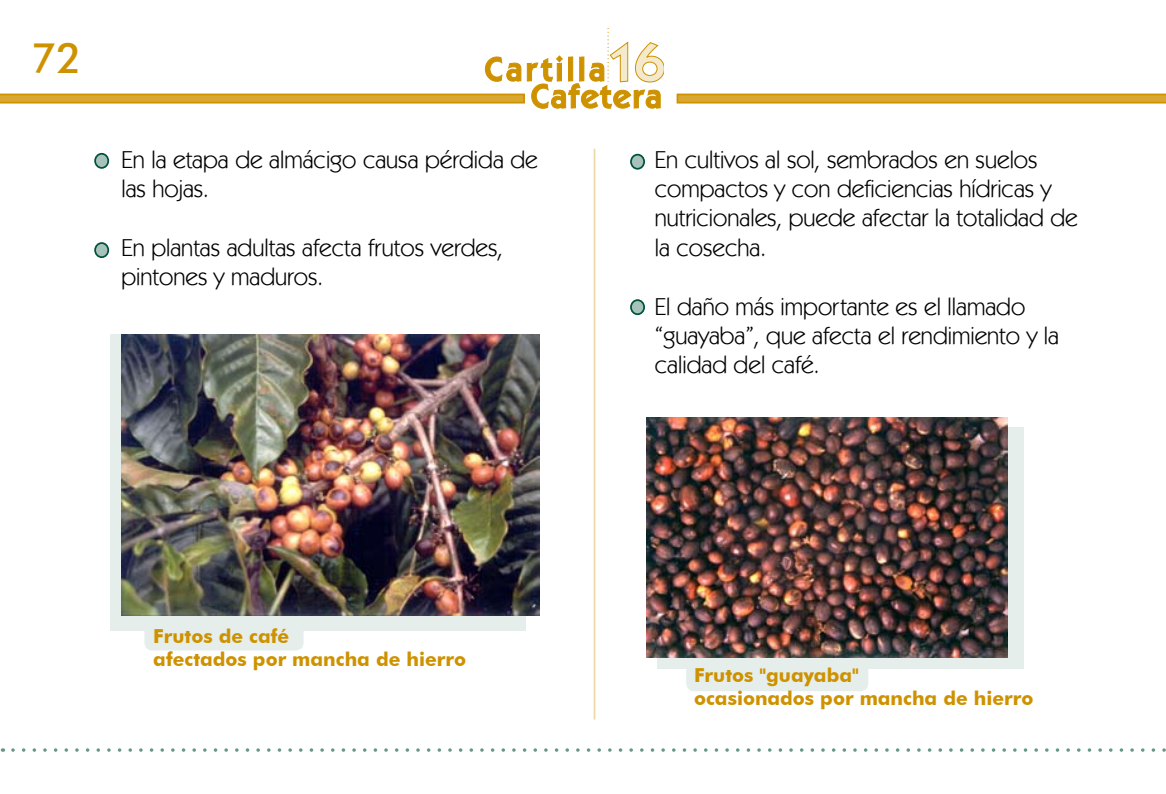
<style>
.page{position:relative;width:1166px;height:794px;background:#fff}
.page>*{position:absolute;margin:0;border:0;box-sizing:border-box;transform-origin:0 0}
.t1{font:500 42px "Futura BT";color:#ce9200}
.t2{font:24.5px/29.4px "Kabel IT Cby BT";color:#000}
.t3{font:700 19.25px/23.1px "Futura BT";color:#ce9200}
</style>
<div class="page">
<svg style="left:0;top:28px;width:664px;height:80px"></svg>
<svg style="left:676px;top:94px;width:490px;height:10px;background:#d6a52c"></svg>
<svg style="left:13px;top:748px;width:1153px;height:4px"></svg>
<div style="left:658px;top:428px;width:366px;height:241px;background:#e6eeec"></div>
<img style="left:646px;top:417px;width:361px;height:240px">
<div style="left:686px;top:663px;width:182px;height:28px;background:#e6eeec;border-radius:8px"></div>
<div style="left:631px;top:155px;width:13px;height:14px;background:#a6c2bb;border-radius:50%"></div>
<div style="left:630px;top:154px;width:15px;height:16px;border:2px solid #00523d;border-radius:50%"></div>
<div style="left:631px;top:300px;width:13px;height:14px;background:#a6c2bb;border-radius:50%"></div>
<div style="left:630px;top:299px;width:15px;height:16px;border:2px solid #00523d;border-radius:50%"></div>
<div style="left:110px;top:334px;width:415px;height:296px;background:#e6eeec"></div>
<img style="left:122px;top:334px;width:418px;height:282px">
<div style="left:144px;top:622px;width:160px;height:28px;background:#e6eeec;border-radius:8px"></div>
<hr style="left:594px;top:149px;width:1px;height:570px;background:#eed9a6">
<div style="left:95px;top:154px;width:13px;height:14px;background:#a6c2bb;border-radius:50%"></div>
<div style="left:94px;top:153px;width:15px;height:16px;border:2px solid #00523d;border-radius:50%"></div>
<div style="left:95px;top:243px;width:13px;height:14px;background:#a6c2bb;border-radius:50%"></div>
<div style="left:94px;top:242px;width:15px;height:16px;border:2px solid #00523d;border-radius:50%"></div>
<h1 class="t1" style="left:31px;top:32px;width:52px">72</h1>
<p class="t2" style="left:121px;top:144px;width:418px">En la etapa de almácigo causa pérdida de las hojas.</p>
<p class="t2" style="left:121px;top:232px;width:383px">En plantas adultas afecta frutos verdes, pintones y maduros.</p>
<p class="t3" style="left:153px;top:625px;width:314px">Frutos de café<br>afectados por mancha de hierro</p>
<p class="t2" style="left:655px;top:144px;width:424px">En cultivos al sol, sembrados en suelos compactos y con deficiencias hídricas y nutricionales, puede afectar la totalidad de la cosecha.</p>
<p class="t2" style="left:655px;top:291px;width:406px">El daño más importante es el llamado “guayaba”, que afecta el rendimiento y la calidad del café.</p>
<p class="t3" style="left:694px;top:663px;width:341px">Frutos "guayaba"<br>ocasionados por mancha de hierro</p>
</div>
